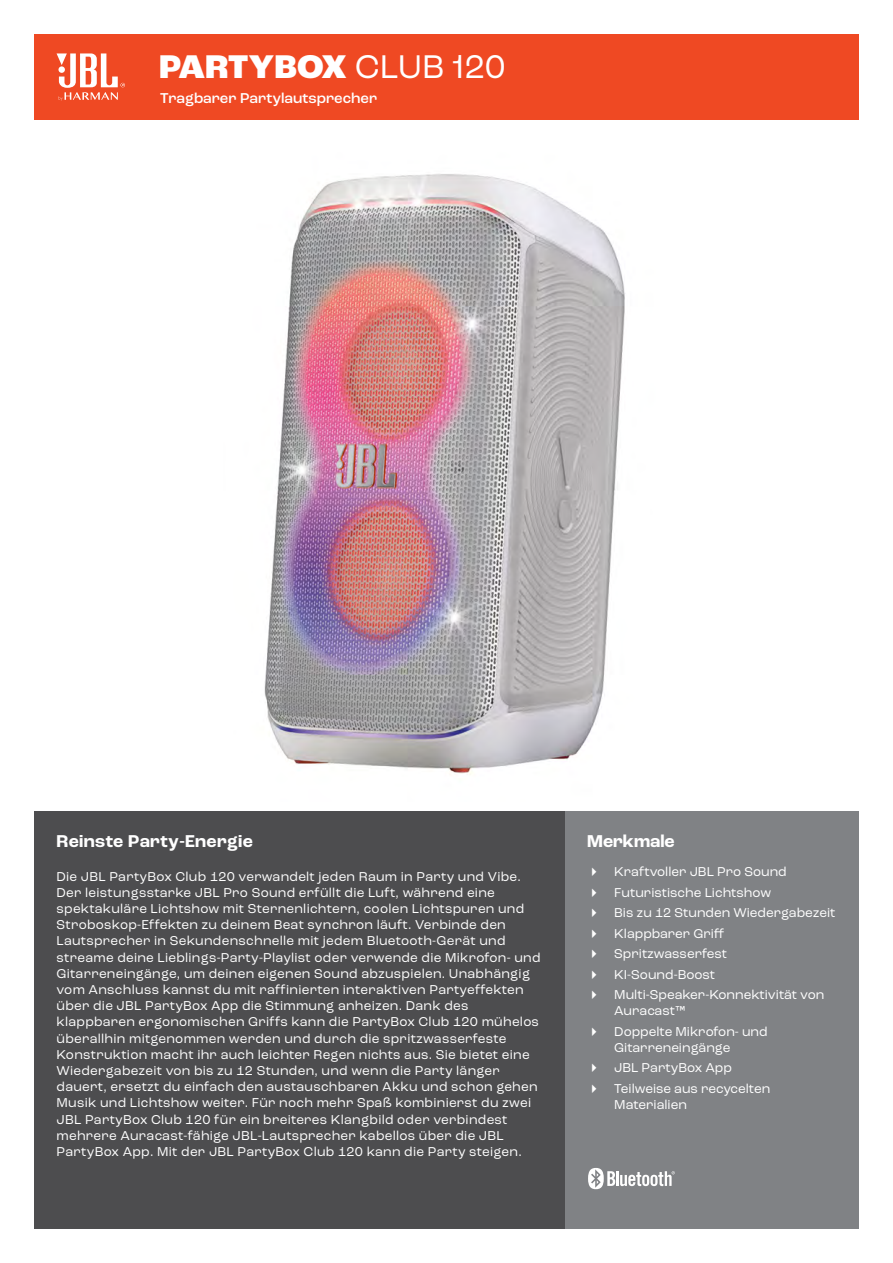
<style>
.page{position:relative;width:893px;height:1263px;background:#fff}
.page>*{position:absolute;margin:0;border:0;box-sizing:border-box;transform-origin:0 0}
.t1{font:800 34.5px "Roc Grotesk";color:#fff}
.t2{font:700 18px "Roc Grotesk";letter-spacing:.02em;color:#fff}
.t3{font:700 18px "Roc Grotesk";color:#fff}
.t4{font:500 15px "Roc Grotesk";color:#fff}
.t5{font:13.5px/16.2px "Roc Grotesk";letter-spacing:.02em;color:#fff}
.t6{font:13.5px/20.4px "Roc Grotesk";color:#fff}
.s1{font-weight:400}
</style>
<div class="page">
<div style="left:565px;top:811px;width:294px;height:418px;background:#808285"></div>
<div style="left:34px;top:811px;width:531px;height:418px;background:#4d4d4f"></div>
<div style="left:34px;top:34px;width:825px;height:85px;background:#ef4923"></div>
<svg style="left:57px;top:53px;width:68px;height:48px"></svg>
<svg style="left:588px;top:1168px;width:87px;height:21px"></svg>
<img style="left:264px;top:174px;width:361px;height:601px">
<h1 class="t1" style="left:159px;top:45px;width:348px">PARTYBOX <span class="s1">CLUB 120</span></h1>
<p class="t4" style="left:160px;top:89px;width:218px">Tragbarer Partylautsprecher</p>
<h2 class="t2" style="left:57px;top:830px;width:198px">Reinste Party-Energie</h2>
<p class="t5" style="left:57px;top:868px;width:486px">Die JBL PartyBox Club 120 verwandelt jeden Raum in Party und Vibe.<br>Der leistungsstarke JBL Pro Sound erfüllt die Luft, während eine spektakuläre Lichtshow mit Sternenlichtern, coolen Lichtspuren und Stroboskop-Effekten zu deinem Beat synchron läuft. Verbinde den Lautsprecher in Sekundenschnelle mit jedem Bluetooth-Gerät und streame deine Lieblings-Party-Playlist oder verwende die Mikrofon- und Gitarreneingänge, um deinen eigenen Sound abzuspielen. Unabhängig vom Anschluss kannst du mit raffinierten interaktiven Partyeffekten über die JBL PartyBox App die Stimmung anheizen. Dank des klappbaren ergonomischen Griffs kann die PartyBox Club 120 mühelos überallhin mitgenommen werden und durch die spritzwasserfeste Konstruktion macht ihr auch leichter Regen nichts aus. Sie bietet eine Wiedergabezeit von bis zu 12 Stunden, und wenn die Party länger dauert, ersetzt du einfach den austauschbaren Akku und schon gehen Musik und Lichtshow weiter. Für noch mehr Spaß kombinierst du zwei JBL PartyBox Club 120 für ein breiteres Klangbild oder verbindest mehrere Auracast-fähige JBL-Lautsprecher kabellos über die JBL PartyBox App. Mit der JBL PartyBox Club 120 kann die Party steigen.</p>
<h2 class="t3" style="left:587px;top:830px;width:89px">Merkmale</h2>
<p class="t6" style="left:614px;top:862px;width:223px">Kraftvoller JBL Pro Sound<br>Futuristische Lichtshow<br>Bis zu 12 Stunden Wiedergabezeit<br>Klappbarer Griff<br>Spritzwasserfest<br>KI-Sound-Boost<br>Multi-Speaker-Konnektivität von</p>
<p class="t6" style="left:614px;top:1001px;width:155px">Auracast™<br>Doppelte Mikrofon- und</p>
<p class="t6" style="left:614px;top:1037px;width:157px">Gitarreneingänge<br>JBL PartyBox App<br>Teilweise aus recycelten</p>
<p class="t6" style="left:614px;top:1094px;width:74px">Materialien</p>
</div>
